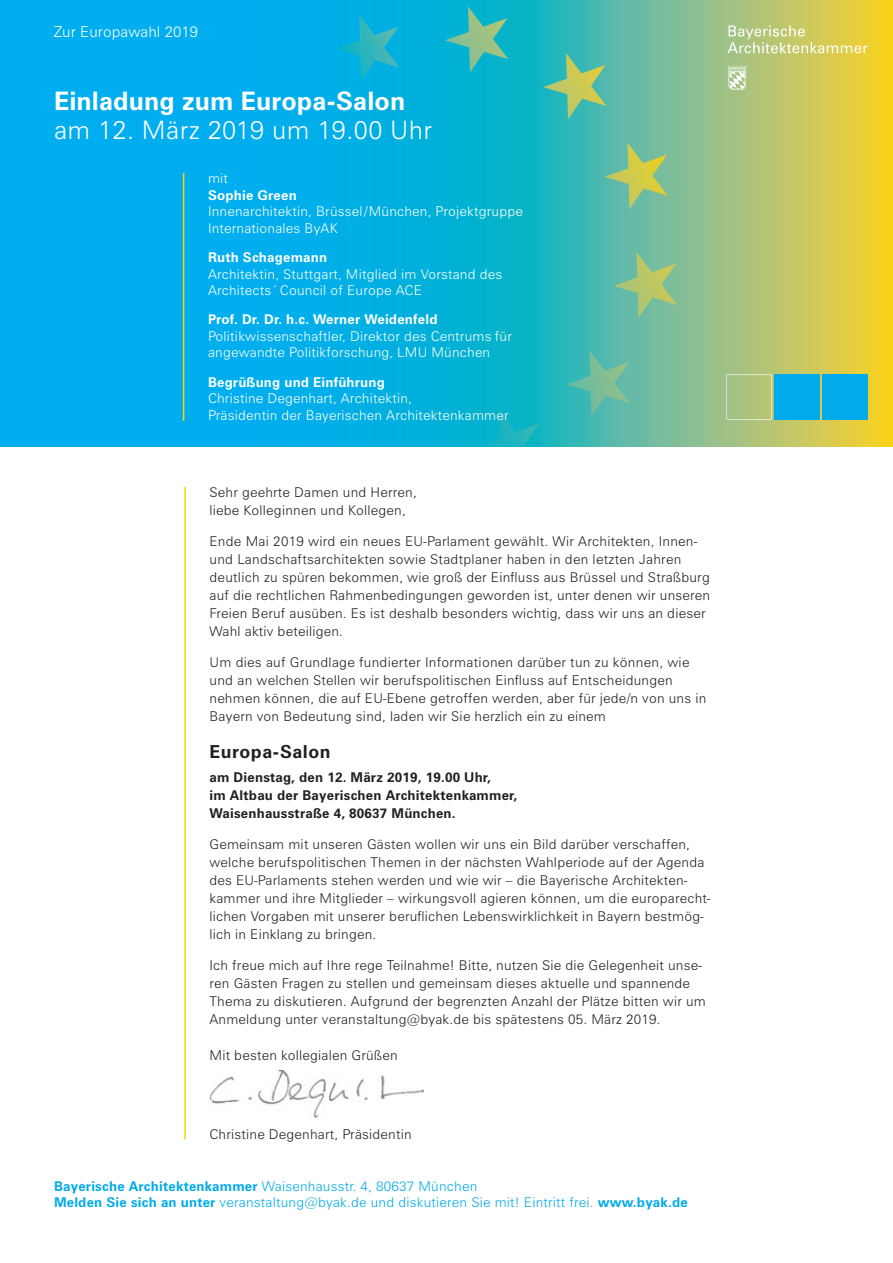
<style>
.page{position:relative;width:893px;height:1263px;background:#fff}
.page>*{position:absolute;margin:0;border:0;box-sizing:border-box;transform-origin:0 0}
.t1{font:700 25.5px "Zurich BT";letter-spacing:.005em;color:#fff}
.t2{font:300 25.5px "Zurich BT";letter-spacing:.015em;color:#fff}
.t3{font:700 18px "Zurich BT";letter-spacing:.03em;color:#231f20}
.t4{font:300 15px "Zurich BT";letter-spacing:.005em;color:#fff}
.t5{font:300 13.5px/18px "Zurich BT";letter-spacing:.015em;color:#231f20}
.t6{font:300 13.5px/16.5px "Zurich BT";letter-spacing:.015em;color:#fff}
.t7{font:300 13.5px/16.5px "Zurich BT";letter-spacing:.015em;color:#00aaeb}
.t8{font:700 13.5px/18px "Zurich BT";letter-spacing:.015em;color:#231f20}
.t9{font:700 13.5px "Zurich BT";letter-spacing:.015em;color:#fff}
.s1{font-weight:700}
</style>
<div class="page">
<svg style="left:0;top:0;width:893px;height:446px;background:#47b7ba"></svg>
<svg style="left:336px;top:6px;width:341px;height:440px;background:#26b4c2"></svg>
<svg style="left:726px;top:374px;width:46px;height:46px;background:#afc683"></svg>
<div style="left:774px;top:374px;width:46px;height:46px;background:#00aaeb"></div>
<div style="left:822px;top:374px;width:46px;height:46px;background:#00aaeb"></div>
<hr style="left:183px;top:173px;width:1px;height:248px;background:#fed304">
<hr style="left:184px;top:487px;width:2px;height:652px;background:#fed304">
<svg style="left:727px;top:26px;width:141px;height:27px;background:#d1d17b"></svg>
<svg style="left:728px;top:66px;width:19px;height:24px"></svg>
<img style="left:209px;top:1070px;width:214px;height:47px">
<p class="t4" style="left:54px;top:23px;width:146px">Zur Europawahl 2019</p>
<h1 class="t1" style="left:54px;top:86px;width:353px">Einladung zum Europa-Salon</h1>
<h1 class="t2" style="left:54px;top:114px;width:380px">am 12. März 2019 um 19.00 Uhr</h1>
<p class="t6" style="left:208px;top:170px;width:22px">mit</p>
<p class="t9" style="left:208px;top:187px;width:90px">Sophie Green</p>
<p class="t6" style="left:208px;top:203px;width:316px">Innenarchitektin, Brüssel/München, Projektgruppe<br>Internationales ByAK</p>
<p class="t9" style="left:208px;top:249px;width:121px">Ruth Schagemann</p>
<p class="t6" style="left:208px;top:265px;width:296px">Architektin, Stuttgart, Mitglied im Vorstand des<br>Architects´ Council of Europe ACE</p>
<p class="t9" style="left:208px;top:311px;width:231px">Prof. Dr. Dr. h.c. Werner Weidenfeld</p>
<p class="t6" style="left:208px;top:328px;width:305px">Politikwissenschaftler, Direktor des Centrums für angewandte Politikforschung, LMU München</p>
<p class="t9" style="left:208px;top:374px;width:178px">Begrüßung und Einführung</p>
<p class="t6" style="left:208px;top:390px;width:302px">Christine Degenhart, Architektin,<br>Präsidentin der Bayerischen Architektenkammer</p>
<p class="t5" style="left:209px;top:483px;width:209px">Sehr geehrte Damen und Herren, liebe Kolleginnen und Kollegen,</p>
<p class="t5" style="left:209px;top:532px;width:502px">Ende Mai 2019 wird ein neues EU-Parlament gewählt. Wir Architekten, Innen&shy;und Landschaftsarchitekten sowie Stadtplaner haben in den letzten Jahren deutlich zu spüren bekommen, wie groß der Einfluss aus Brüssel und Straßburg auf die rechtlichen Rahmenbedingungen geworden ist, unter denen wir unseren Freien Beruf ausüben. Es ist deshalb besonders wichtig, dass wir uns an dieser Wahl aktiv beteiligen.</p>
<p class="t5" style="left:209px;top:653px;width:498px">Um dies auf Grundlage fundierter Informationen darüber tun zu können, wie und an welchen Stellen wir berufspolitischen Einfluss auf Entscheidungen nehmen können, die auf EU-Ebene getroffen werden, aber für jede/n von uns in Bayern von Bedeutung sind, laden wir Sie herzlich ein zu einem</p>
<h2 class="t3" style="left:209px;top:740px;width:123px">Europa-Salon</h2>
<p class="t8" style="left:209px;top:768px;width:309px">am Dienstag, den 12. März 2019, 19.00 Uhr,<br>im Altbau der Bayerischen Architektenkammer,<br>Waisenhausstraße 4, 80637 München.</p>
<p class="t5" style="left:209px;top:835px;width:503px">Gemeinsam mit unseren Gästen wollen wir uns ein Bild darüber verschaffen, welche berufspolitischen Themen in der nächsten Wahlperiode auf der Agenda des EU-Parlaments stehen werden und wie wir – die Bayerische Architekten&shy;kammer und ihre Mitglieder – wirkungsvoll agieren können, um die europarecht&shy;lichen Vorgaben mit unserer beruflichen Lebenswirklichkeit in Bayern bestmög&shy;lich in Einklang zu bringen.</p>
<p class="t5" style="left:209px;top:956px;width:498px">Ich freue mich auf Ihre rege Teilnahme! Bitte, nutzen Sie die Gelegenheit unse&shy;ren Gästen Fragen zu stellen und gemeinsam dieses aktuelle und spannende Thema zu diskutieren. Aufgrund der begrenzten Anzahl der Plätze bitten wir um Anmeldung unter veranstaltung@byak.de bis spätestens 05. März 2019.</p>
<p class="t5" style="left:209px;top:1046px;width:190px">Mit besten kollegialen Grüßen</p>
<p class="t5" style="left:209px;top:1125px;width:204px">Christine Degenhart, Präsidentin</p>
<p class="t7" style="left:54px;top:1177px;width:635px"><span class="s1">Bayerische Architektenkammer</span> Waisenhausstr. 4, 80637 München<br><span class="s1">Melden Sie sich an unter</span> veranstaltung@byak.de und diskutieren Sie mit! Eintritt frei. <span class="s1">www.byak.de</span></p>
</div>
